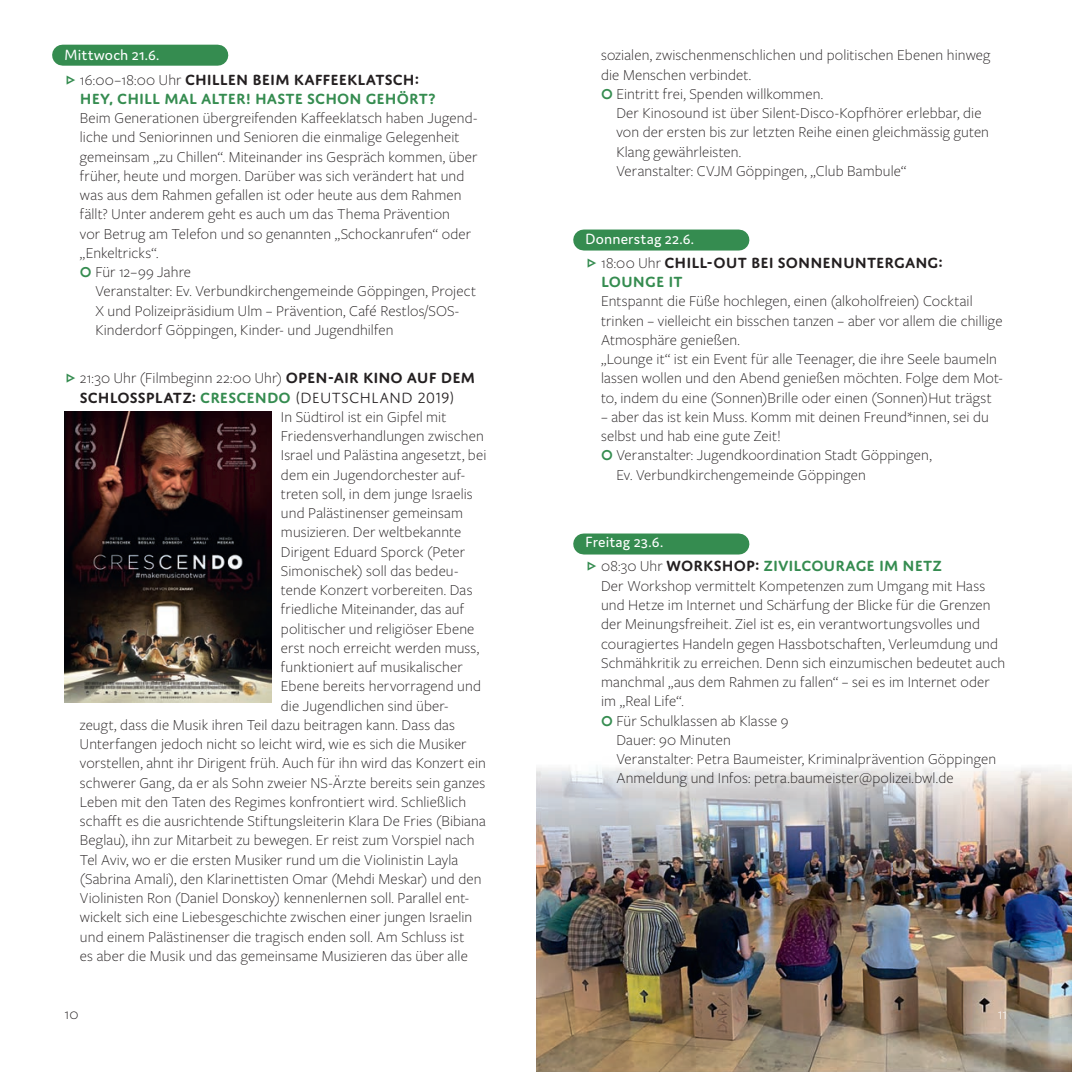
<style>
.page{position:relative;width:1072px;height:1072px;background:#fff}
.page>*{position:absolute;margin:0;border:0;box-sizing:border-box;transform-origin:0 0}
.t1{font:300 15.75px/19.2px "Freight Sans Pro";letter-spacing:.005em;color:#231f20}
.t2{font:600 15.75px/19.2px "Domus Titling";color:#358c50}
.t3{font:600 15.75px/19.2px "Domus Titling";color:#231f20}
.t4{font:15.75px "Domus";letter-spacing:.01em;color:#fff}
.t5{font:300 15.75px "Domus Titling";color:#231f20}
.t6{font:300 15.75px "Freight Sans Pro";color:#fff}
.s1{font-family:"Freight Sans Pro";font-weight:300;color:#231f20}
.s2{color:#231f20}
.s3{font-family:"Domus Titling";font-weight:600}
.s4{font-weight:600}
.s5{font-weight:600;color:#358c50}
.s6{font-family:"Freight Sans Pro";font-weight:300}
.s7{color:#358c50}
</style>
<div class="page">
<div style="left:583px;top:229px;width:156px;height:21px;background:#358c50"></div>
<div style="left:583px;top:533px;width:156px;height:21px;background:#358c50"></div>
<img style="left:536px;top:766px;width:535px;height:305px">
<div style="left:63px;top:45px;width:155px;height:21px;background:#358c50"></div>
<img style="left:64px;top:412px;width:207px;height:290px">
<p class="t4" style="left:64px;top:47px;width:96px">Mittwoch 21.6.</p>
<p class="t2" style="left:80px;top:69px;width:357px"><span class="s1">16:00–18:00 Uhr</span> <span class="s2">CHILLEN BEIM KAFFEEKLATSCH:<br></span>HEY, CHILL MAL ALTER! HASTE SCHON GEHÖRT?</p>
<p class="t1" style="left:80px;top:108px;width:399px">Beim Generationen übergreifenden Kaffeeklatsch haben Jugend-</p>
<p class="t1" style="left:80px;top:127px;width:381px">liche und Seniorinnen und Senioren die einmalige Gelegenheit</p>
<p class="t1" style="left:80px;top:146px;width:399px">gemeinsam „zu Chillen“. Miteinander ins Gespräch kommen, über</p>
<p class="t1" style="left:80px;top:165px;width:386px">früher, heute und morgen. Darüber was sich verän dert hat und</p>
<p class="t1" style="left:80px;top:185px;width:383px">was aus dem Rahmen gefallen ist oder heute aus dem Rahmen</p>
<p class="t1" style="left:80px;top:204px;width:371px">fällt? Unter anderem geht es auch um das Thema Prävention</p>
<p class="t1" style="left:80px;top:223px;width:392px">vor Betrug am Telefon und so genannten „Schockanrufen“ oder</p>
<p class="t1" style="left:80px;top:242px;width:80px">„Enkeltricks“.</p>
<p class="t1" style="left:95px;top:262px;width:97px">Für 12–99 Jahre</p>
<p class="t1" style="left:95px;top:281px;width:382px">Veranstalter: Ev. Verbundkirchengemeinde Göppingen, Project</p>
<p class="t1" style="left:95px;top:300px;width:365px">X und Polizeipräsidium Ulm – Prävention, Café Restlos/SOS-</p>
<p class="t1" style="left:95px;top:319px;width:299px">Kinderdorf Göppingen, Kinder- und Jugendhilfen</p>
<p class="t1" style="left:80px;top:368px;width:396px">21:30 Uhr (Filmbeginn 22:00 Uhr) <span class="s3">OPEN-AIR KINO AUF DEM</span></p>
<p class="t5" style="left:80px;top:388px;width:376px"><span class="s4">SCHLOSSPLATZ:</span> <span class="s5">CRESCENDO</span> (DEUTSCHLAND 2019)</p>
<p class="t1" style="left:281px;top:406px;width:167px">In Südtirol ist ein Gipfel mit</p>
<p class="t1" style="left:281px;top:425px;width:204px">Friedensverhandlungen zwischen</p>
<p class="t1" style="left:281px;top:445px;width:207px">Israel und Palästina angesetzt, bei</p>
<p class="t1" style="left:281px;top:464px;width:186px">dem ein Jugendorchester auf-</p>
<p class="t1" style="left:281px;top:483px;width:193px">treten soll, in dem junge Israelis</p>
<p class="t1" style="left:281px;top:502px;width:183px">und Palästinenser gemeinsam</p>
<p class="t1" style="left:281px;top:522px;width:182px">musizieren. Der weltbekannte</p>
<p class="t1" style="left:281px;top:541px;width:186px">Dirigent Eduard Sporck (Peter</p>
<p class="t1" style="left:281px;top:560px;width:179px">Simonischek) soll das bedeu-</p>
<p class="t1" style="left:281px;top:579px;width:193px">tende Konzert vorbereiten. Das</p>
<p class="t1" style="left:281px;top:599px;width:185px">friedliche Miteinander, das auf</p>
<p class="t1" style="left:281px;top:618px;width:195px">politischer und religiöser Ebene</p>
<p class="t1" style="left:281px;top:637px;width:200px">erst noch erreicht werden muss,</p>
<p class="t1" style="left:281px;top:656px;width:183px">funktioniert auf musikalischer</p>
<p class="t1" style="left:281px;top:676px;width:201px">Ebene bereits hervorragend und</p>
<p class="t1" style="left:281px;top:695px;width:169px">die Jugendlichen sind über-</p>
<p class="t1" style="left:80px;top:714px;width:376px">zeugt, dass die Musik ihren Teil dazu beitragen kann. Dass das</p>
<p class="t1" style="left:80px;top:733px;width:388px">Unterfangen jedoch nicht so leicht wird, wie es sich die Musiker</p>
<p class="t1" style="left:80px;top:753px;width:407px">vorstellen, ahnt ihr Dirigent früh. Auch für ihn wird das Konzert ein</p>
<p class="t1" style="left:80px;top:772px;width:407px">schwerer Gang, da er als Sohn zweier NS-Ärzte bereits sein ganzes</p>
<p class="t1" style="left:80px;top:791px;width:388px">Leben mit den Taten des Regimes konfrontiert wird. Schließlich</p>
<p class="t1" style="left:80px;top:810px;width:407px">schafft es die ausrichtende Stiftungsleiterin Klara De Fries (Bibiana</p>
<p class="t1" style="left:80px;top:830px;width:396px">Beglau), ihn zur Mitarbeit zu bewegen. Er reist zum Vorspiel nach</p>
<p class="t1" style="left:80px;top:849px;width:380px">Tel Aviv, wo er die ersten Musiker rund um die Violinistin Layla</p>
<p class="t1" style="left:80px;top:868px;width:403px">(Sabrina Amali), den Klarinettisten Omar (Mehdi Meskar) und den</p>
<p class="t1" style="left:80px;top:887px;width:391px">Violinisten Ron (Daniel Donskoy) kennenlernen soll. Parallel ent-</p>
<p class="t1" style="left:80px;top:907px;width:394px">wickelt sich eine Liebesgeschichte zwischen einer jungen Israelin</p>
<p class="t1" style="left:80px;top:926px;width:386px">und einem Palästinenser die tragisch enden soll. Am Schluss ist</p>
<p class="t1" style="left:80px;top:945px;width:389px">es aber die Musik und das gemeinsame Musizieren das über alle</p>
<p class="t1" style="left:64px;top:1003px;width:16px">10</p>
<p class="t1" style="left:601px;top:45px;width:391px">sozialen, zwischenmenschlichen und politischen Ebenen hinweg</p>
<p class="t1" style="left:601px;top:64px;width:152px">die Menschen verbindet.</p>
<p class="t1" style="left:616px;top:83px;width:208px">Eintritt frei, Spenden willkommen.</p>
<p class="t1" style="left:616px;top:103px;width:367px">Der Kinosound ist über Silent-Disco-Kopfhörer erlebbar, die</p>
<p class="t1" style="left:616px;top:122px;width:374px">von der ersten bis zur letzten Reihe einen gleichmässig guten</p>
<p class="t1" style="left:616px;top:141px;width:126px">Klang gewährleisten.</p>
<p class="t1" style="left:616px;top:160px;width:291px">Veranstalter: CVJM Göppingen, „Club Bambule“</p>
<p class="t4" style="left:585px;top:230px;width:110px">Donnerstag 22.6.</p>
<p class="t3" style="left:601px;top:252px;width:343px"><span class="s6">18:00 Uhr</span> CHILL-OUT BEI SONNENUNTERGANG:<br><span class="s7">LOUNGE IT</span></p>
<p class="t1" style="left:601px;top:291px;width:403px">Entspannt die Füße hochlegen, einen (alkoholfreien) Cocktail trinken – vielleicht ein bisschen tanzen – aber vor allem die chillige Atmosphäre genießen.<br>„Lounge it“ ist ein Event für alle Teenager, die ihre Seele baumeln lassen wollen und den Abend genießen möchten. Folge dem Mot&shy;to, indem du eine (Sonnen)Brille oder einen (Sonnen)Hut trägst</p>
<p class="t1" style="left:601px;top:406px;width:389px">– aber das ist kein Muss. Komm mit deinen Freund*innen, sei du</p>
<p class="t1" style="left:601px;top:425px;width:181px">selbst und hab eine gute Zeit!</p>
<p class="t1" style="left:616px;top:445px;width:317px">Veranstalter: Jugendkoordination Stadt Göppingen,</p>
<p class="t1" style="left:616px;top:464px;width:251px">Ev. Verbundkirchengemeinde Göppingen</p>
<p class="t4" style="left:585px;top:533px;width:79px">Freitag 23.6.</p>
<p class="t2" style="left:601px;top:556px;width:342px"><span class="s1">08:30 Uhr</span> <span class="s2">WORKSHOP:</span> ZIVILCOURAGE IM NETZ</p>
<p class="t1" style="left:601px;top:575px;width:386px">Der Workshop vermittelt Kompetenzen zum Umgang mit Hass</p>
<p class="t1" style="left:601px;top:594px;width:391px">und Hetze im Internet und Schärfung der Blicke für die Grenzen</p>
<p class="t1" style="left:601px;top:614px;width:380px">der Meinungsfreiheit. Ziel ist es, ein verantwortungsvolles und</p>
<p class="t1" style="left:601px;top:633px;width:398px">couragiertes Handeln gegen Hassbotschaften, Verleumdung und</p>
<p class="t1" style="left:601px;top:652px;width:406px">Schmähkritik zu erreichen. Denn sich einzumischen bedeutet auch</p>
<p class="t1" style="left:601px;top:671px;width:390px">manchmal „aus dem Rahmen zu fallen“ – sei es im Internet oder</p>
<p class="t1" style="left:601px;top:691px;width:84px">im „Real Life“.</p>
<p class="t1" style="left:616px;top:710px;width:174px">Für Schulklassen ab Klasse 9</p>
<p class="t1" style="left:616px;top:729px;width:116px">Dauer: 90 Minuten</p>
<p class="t1" style="left:616px;top:748px;width:381px">Veranstalter: Petra Baumeister, Kriminalprävention Göppingen</p>
<p class="t1" style="left:616px;top:768px;width:339px">Anmeldung und Infos: petra.baumeister@polizei.bwl.de</p>
<p class="t6" style="left:998px;top:1003px;width:11px">11</p>
</div>
